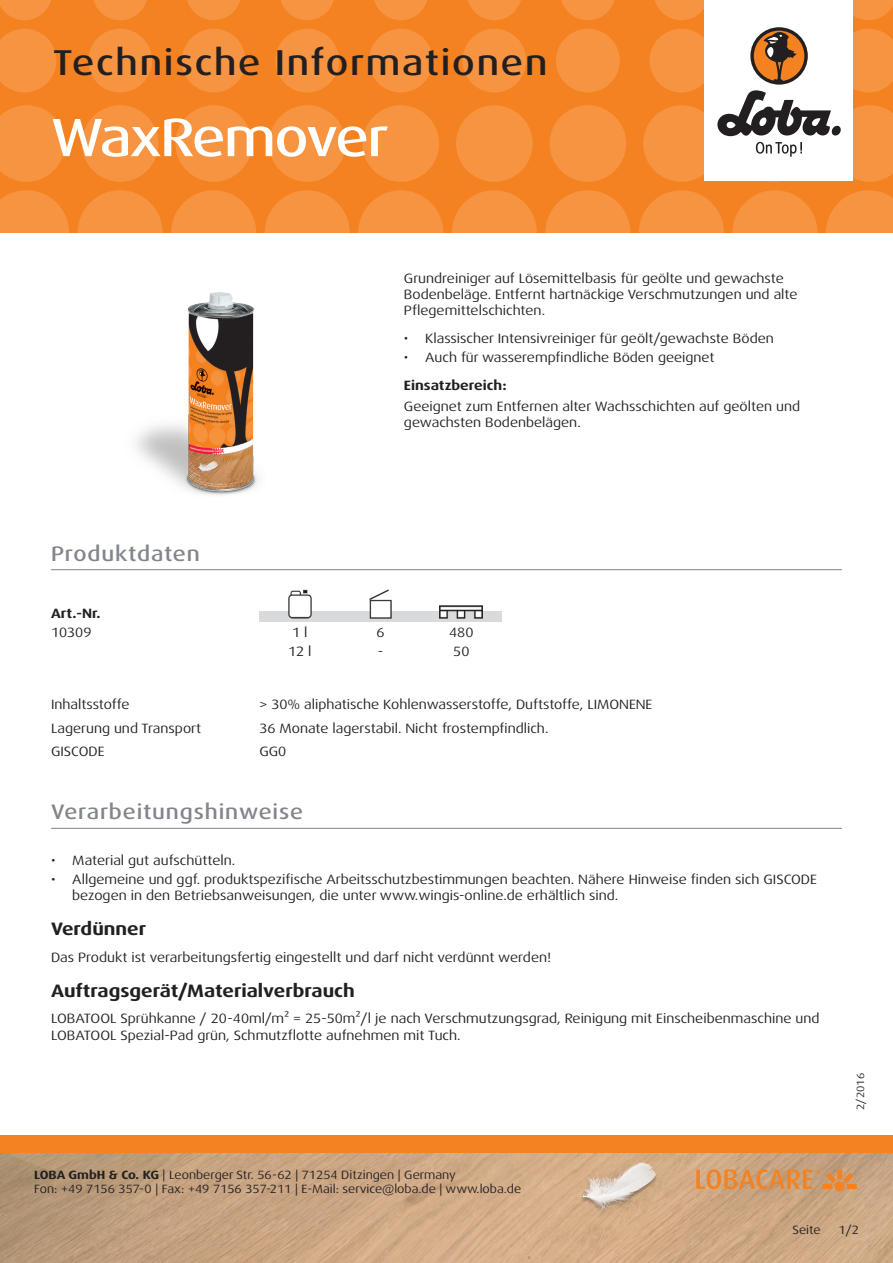
<style>
.page{position:relative;width:893px;height:1263px;background:#fff}
.page>*{position:absolute;margin:0;border:0;box-sizing:border-box;transform-origin:0 0}
.t1{font:500 expanded 54px "Dax Pro";letter-spacing:-.035em;color:#fff}
.t2{font:500 expanded 36px "Dax Pro";letter-spacing:.05em;color:#231f20}
.Titel_grau{font:500 expanded 21px "Dax Pro";letter-spacing:.04em;color:#82858b}
.t3{font:700 expanded 18px "Dax Pro";color:#231f20}
.Text{font:expanded 13.5px/16.2px "Dax Pro";color:#231f20}
.Text_Bold{font:700 expanded 13.5px "Dax Pro";color:#231f20}
.Text_zentriert{font:expanded 13.5px "Dax Pro";color:#231f20}
.Pagina{font:expanded 12px/14.4px "Dax Pro";color:#231f20}
.t4{font:expanded 10.5px "Dax Pro";color:#231f20}
.s1{font-weight:700}
</style>
<div class="page">
<div style="left:0;top:0;width:893px;height:233px;background:#f58220"></div>
<svg style="left:0;top:190px;width:69px;height:43px"></svg>
<svg style="left:78px;top:190px;width:85px;height:85px;fill:#f69441"></svg>
<svg style="left:171px;top:190px;width:85px;height:85px;fill:#f69441"></svg>
<svg style="left:265px;top:190px;width:85px;height:85px;fill:#f69441"></svg>
<svg style="left:358px;top:190px;width:85px;height:85px;fill:#f69441"></svg>
<svg style="left:545px;top:190px;width:85px;height:85px;fill:#f69441"></svg>
<svg style="left:452px;top:190px;width:85px;height:85px;fill:#f69441"></svg>
<svg style="left:732px;top:190px;width:85px;height:85px;fill:#f69441"></svg>
<svg style="left:639px;top:190px;width:85px;height:85px;fill:#f69441"></svg>
<svg style="left:826px;top:190px;width:67px;height:43px"></svg>
<svg style="left:0;top:105px;width:65px;height:77px"></svg>
<svg style="left:82px;top:105px;width:76px;height:77px"></svg>
<svg style="left:175px;top:105px;width:77px;height:77px"></svg>
<svg style="left:269px;top:105px;width:76px;height:77px"></svg>
<svg style="left:456px;top:105px;width:77px;height:77px"></svg>
<svg style="left:362px;top:105px;width:77px;height:77px"></svg>
<svg style="left:550px;top:105px;width:76px;height:77px"></svg>
<svg style="left:0;top:29px;width:56px;height:63px"></svg>
<svg style="left:182px;top:29px;width:64px;height:63px"></svg>
<svg style="left:88px;top:29px;width:64px;height:63px"></svg>
<svg style="left:275px;top:29px;width:64px;height:63px"></svg>
<svg style="left:462px;top:29px;width:64px;height:63px"></svg>
<svg style="left:369px;top:29px;width:64px;height:63px"></svg>
<svg style="left:556px;top:29px;width:64px;height:63px"></svg>
<svg style="left:0;top:0;width:51px;height:20px"></svg>
<svg style="left:187px;top:0;width:53px;height:20px"></svg>
<svg style="left:468px;top:0;width:53px;height:20px"></svg>
<svg style="left:655px;top:0;width:49px;height:20px"></svg>
<svg style="left:93px;top:0;width:54px;height:20px"></svg>
<svg style="left:374px;top:0;width:54px;height:20px"></svg>
<svg style="left:281px;top:0;width:53px;height:20px"></svg>
<svg style="left:561px;top:0;width:54px;height:20px"></svg>
<svg style="left:853px;top:0;width:40px;height:20px"></svg>
<img style="left:0;top:1152px;width:893px;height:111px">
<div style="left:0;top:1135px;width:893px;height:17px;background:#f58220"></div>
<div style="left:704px;top:0;width:149px;height:181px;background:#fff"></div>
<svg style="left:643px;top:28px;width:250px;height:154px"></svg>
<img style="left:578px;top:1161px;width:82px;height:81px">
<svg style="left:696px;top:1169px;width:161px;height:22px;background:#d8965c"></svg>
<hr style="left:51px;top:828px;width:791px;height:1px;background:#82858b">
<hr style="left:51px;top:569px;width:791px;height:1px;background:#82858b">
<img style="left:288px;top:589px;width:195px;height:22px">
<img style="left:259px;top:611px;width:243px;height:11px">
<img style="left:106px;top:272px;width:216px;height:223px">
<h2 class="t2" style="left:53px;top:40px;width:496px">Technische Informationen</h2>
<p class="t1" style="left:51px;top:103px;width:339px">WaxRemover</p>
<p class="Titel_grau" style="left:51px;top:540px;width:150px">Produktdaten</p>
<p class="Text" style="left:404px;top:270px;width:395px">Grundreiniger auf Lösemittelbasis für geölte und gewachste<br>Bodenbeläge. Entfernt hartnäckige Verschmutzungen und alte<br>Pflegemittelschichten.</p>
<p class="Text" style="left:404px;top:330px;width:371px">• Klassischer Intensivreiniger für geölt/gewachste Böden</p>
<p class="Text" style="left:404px;top:349px;width:312px">• Auch für wasserempfindliche Böden geeignet</p>
<p class="Text_Bold" style="left:404px;top:376px;width:104px">Einsatzbereich:</p>
<p class="Text" style="left:404px;top:398px;width:398px">Geeignet zum Entfernen alter Wachsschichten auf geölten und gewachsten Bodenbelägen.</p>
<p class="Text_Bold" style="left:51px;top:604px;width:51px">Art.-Nr.</p>
<p class="Text" style="left:51px;top:624px;width:42px">10309</p>
<p class="Text_zentriert" style="left:292px;top:623px;width:17px">1 l</p>
<p class="Text_zentriert" style="left:377px;top:623px;width:10px">6</p>
<p class="Text_zentriert" style="left:449px;top:623px;width:26px">480</p>
<p class="Text_zentriert" style="left:288px;top:643px;width:25px">12 l</p>
<p class="Text_zentriert" style="left:378px;top:643px;width:7px">-</p>
<p class="Text_zentriert" style="left:453px;top:643px;width:18px">50</p>
<p class="Text" style="left:51px;top:696px;width:80px">Inhaltsstoffe</p>
<p class="Text" style="left:259px;top:696px;width:394px">&gt; 30% aliphatische Kohlenwasserstoffe, Duftstoffe, LIMONENE</p>
<p class="Text" style="left:51px;top:720px;width:152px">Lagerung und Transport</p>
<p class="Text" style="left:259px;top:720px;width:291px">36 Monate lagerstabil. Nicht frostempfindlich.</p>
<p class="Text" style="left:51px;top:743px;width:55px">GISCODE</p>
<p class="Text" style="left:259px;top:743px;width:28px">GG0</p>
<p class="Titel_grau" style="left:51px;top:799px;width:254px">Verarbeitungshinweise</p>
<p class="Text" style="left:51px;top:852px;width:186px">• Material gut aufschütteln.</p>
<p class="Text" style="left:72px;top:871px;width:746px;text-indent:-21px">• Allgemeine und ggf. produktspezifische Arbeitsschutzbestimmungen beachten. Nähere Hinweise finden sich GISCODE bezogen in den Betriebsanweisungen, die unter www.wingis-online.de erhältlich sind.</p>
<p class="t3" style="left:51px;top:917px;width:97px">Verdünner</p>
<p class="Text" style="left:51px;top:949px;width:501px">Das Produkt ist verarbeitungsfertig eingestellt und darf nicht verdünnt werden!</p>
<p class="t3" style="left:51px;top:979px;width:305px">Auftragsgerät/Materialverbrauch</p>
<p class="Text" style="left:51px;top:1011px;width:770px">LOBATOOL Sprühkanne / 20-40ml/m² = 25-50m²/l je nach Verschmutzungsgrad, Reinigung mit Einscheibenmaschine und<br>LOBATOOL Spezial-Pad grün, Schmutzflotte aufnehmen mit Tuch.</p>
<p class="Pagina" style="left:34px;top:1167px;width:489px"><span class="s1">LOBA GmbH &amp; Co. KG</span> | Leonberger Str. 56-62 | 71254 Ditzingen | Germany<br>Fon: +49 7156 357-0 | Fax: +49 7156 357-211 | E-Mail: service@loba.de | www.loba.de</p>
<p class="t4" style="left:854px;top:1110px;width:38px;rotate:-90deg">2/2016</p>
<p class="Pagina" style="left:792px;top:1223px;width:30px">Seite</p>
<p class="Pagina" style="left:838px;top:1223px;width:22px">1/2</p>
</div>
